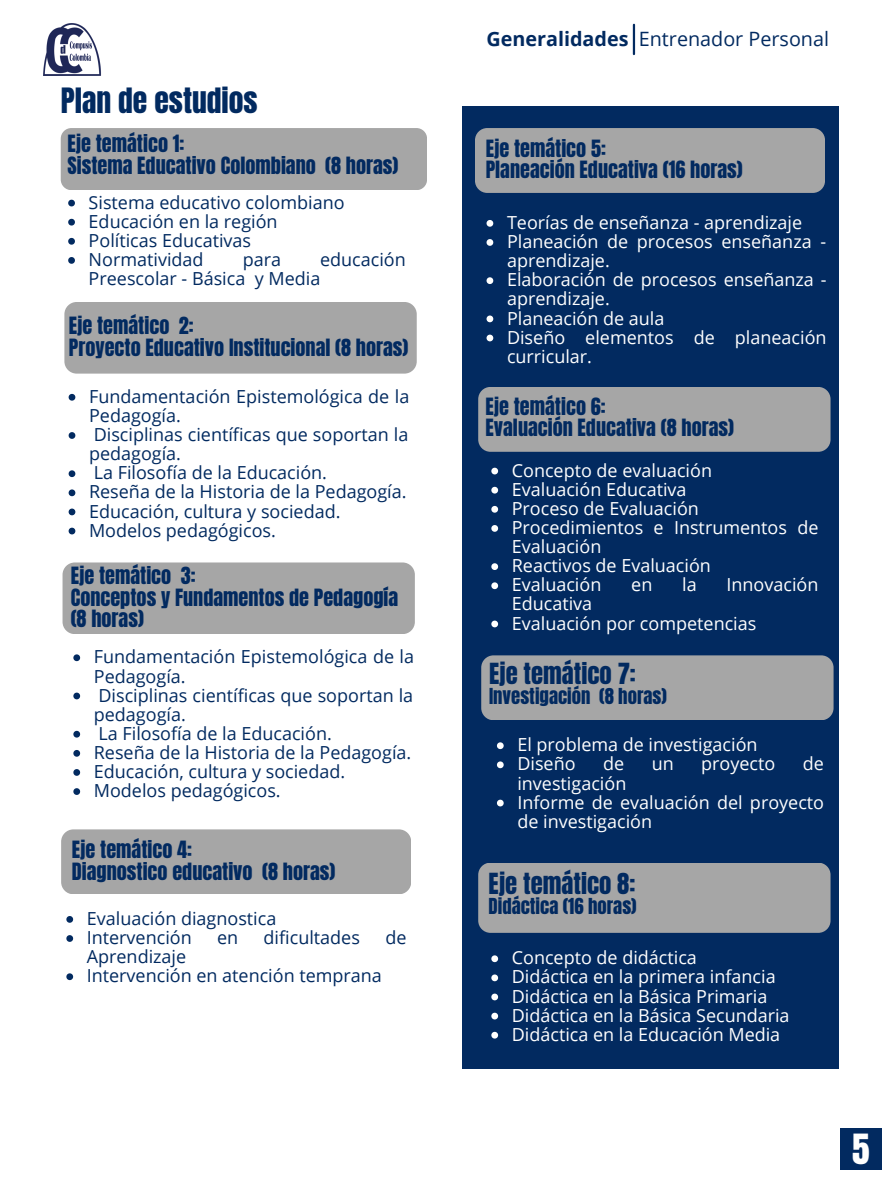
<style>
.page{position:relative;width:893px;height:1186px;background:#fff}
.page>*{position:absolute;margin:0;border:0;box-sizing:border-box;transform-origin:0 0}
.t1{font:35.4px "Anton";color:#fff}
.t2{font:29.7px "Anton";color:#022a60}
.t3{font:24.75px "Anton";color:#022a60}
.t4{font:20.25px/21.3px "Anton";color:#022a60}
.t5{font:19.8px "Open Sans";color:#022a60}
.t6{font:18.75px "Anton";color:#022a60}
.t7{font:18px/19px "Open Sans";color:#022a60}
.t8{font:18px/19px "Open Sans";color:#fff}
.s1{font-weight:700}
</style>
<div class="page">
<img style="left:43px;top:24px;width:58px;height:51px">
<div style="left:840px;top:1128px;width:41px;height:42px;background:#022a60"></div>
<div style="left:61px;top:128px;width:365px;height:62px;background:#a6a6a6;border-radius:11px"></div>
<div style="left:462px;top:107px;width:377px;height:962px;background:#022a60"></div>
<div style="left:62px;top:562px;width:352px;height:71px;background:#a6a6a6;border-radius:12px"></div>
<div style="left:478px;top:387px;width:352px;height:65px;background:#a6a6a6;border-radius:12px"></div>
<svg style="left:68px;top:200px;width:7px;height:6px"></svg>
<svg style="left:68px;top:219px;width:7px;height:7px"></svg>
<svg style="left:68px;top:238px;width:7px;height:7px"></svg>
<svg style="left:68px;top:257px;width:7px;height:7px"></svg>
<div style="left:61px;top:829px;width:349px;height:65px;background:#a6a6a6;border-radius:12px"></div>
<svg style="left:491px;top:468px;width:7px;height:6px"></svg>
<svg style="left:491px;top:487px;width:7px;height:6px"></svg>
<svg style="left:491px;top:506px;width:7px;height:7px"></svg>
<svg style="left:491px;top:525px;width:7px;height:7px"></svg>
<svg style="left:491px;top:563px;width:7px;height:7px"></svg>
<svg style="left:491px;top:582px;width:7px;height:7px"></svg>
<svg style="left:491px;top:620px;width:7px;height:7px"></svg>
<div style="left:481px;top:655px;width:352px;height:65px;background:#a6a6a6;border-radius:12px"></div>
<svg style="left:73px;top:654px;width:7px;height:7px"></svg>
<svg style="left:73px;top:692px;width:7px;height:7px"></svg>
<svg style="left:73px;top:731px;width:7px;height:6px"></svg>
<svg style="left:73px;top:750px;width:7px;height:7px"></svg>
<svg style="left:73px;top:769px;width:7px;height:7px"></svg>
<svg style="left:73px;top:788px;width:7px;height:7px"></svg>
<svg style="left:66px;top:916px;width:7px;height:7px"></svg>
<svg style="left:66px;top:935px;width:7px;height:7px"></svg>
<svg style="left:66px;top:973px;width:7px;height:7px"></svg>
<hr style="left:632px;top:25px;width:3px;height:29px;background:#022a60">
<div style="left:478px;top:862px;width:352px;height:70px;background:#a6a6a6;border-radius:12px"></div>
<svg style="left:497px;top:742px;width:6px;height:7px"></svg>
<svg style="left:497px;top:761px;width:6px;height:7px"></svg>
<svg style="left:497px;top:800px;width:6px;height:6px"></svg>
<svg style="left:491px;top:955px;width:7px;height:7px"></svg>
<svg style="left:491px;top:974px;width:7px;height:7px"></svg>
<svg style="left:491px;top:993px;width:7px;height:7px"></svg>
<svg style="left:491px;top:1013px;width:7px;height:6px"></svg>
<svg style="left:491px;top:1032px;width:7px;height:6px"></svg>
<div style="left:475px;top:128px;width:349px;height:65px;background:#a6a6a6;border-radius:12px"></div>
<svg style="left:486px;top:220px;width:7px;height:7px"></svg>
<svg style="left:486px;top:239px;width:7px;height:7px"></svg>
<svg style="left:486px;top:277px;width:7px;height:7px"></svg>
<svg style="left:486px;top:315px;width:7px;height:7px"></svg>
<svg style="left:486px;top:335px;width:7px;height:6px"></svg>
<div style="left:64px;top:302px;width:352px;height:71px;background:#a6a6a6;border-radius:12px"></div>
<svg style="left:69px;top:394px;width:6px;height:7px"></svg>
<svg style="left:69px;top:432px;width:6px;height:7px"></svg>
<svg style="left:69px;top:470px;width:6px;height:7px"></svg>
<svg style="left:69px;top:489px;width:6px;height:7px"></svg>
<svg style="left:69px;top:508px;width:6px;height:7px"></svg>
<svg style="left:69px;top:528px;width:6px;height:6px"></svg>
<h2 class="t2" style="left:61px;top:79px;width:198px">Plan de estudios</h2>
<p class="t4" style="left:67px;top:132px;width:332px;line-height:22.5px">Eje temático 1:<br>Sistema Educativo Colombiano (8 horas)</p>
<p class="t7" style="left:89px;top:192px;width:257px">Sistema educativo colombiano<br>Educación en la región<br>Políticas Educativas<br>Normatividad</p>
<p class="t7" style="left:89px;top:249px;width:318px;text-indent:231px">educación<br>Preescolar - Básica y Media</p>
<p class="t7" style="left:243px;top:249px;width:40px">para</p>
<p class="t4" style="left:69px;top:316px;width:341px">Eje temático 2:<br>Proyecto Educativo Institucional (8 horas)</p>
<p class="t7" style="left:89px;top:386px;width:322px">Fundamentación Epistemológica de la<br>Pedagogía.<br>Disciplinas científicas que soportan la pedagogía.<br>La Filosofía de la Educación.<br>Reseña de la Historia de la Pedagogía.<br>Educación, cultura y sociedad.<br>Modelos pedagógicos.</p>
<p class="t4" style="left:71px;top:565px;width:329px">Eje temático 3:<br>Conceptos y Fundamentos de Pedagogía (8 horas)</p>
<p class="t7" style="left:94px;top:647px;width:322px">Fundamentación Epistemológica de la<br>Pedagogía.<br>Disciplinas científicas que soportan la pedagogía.<br>La Filosofía de la Educación.<br>Reseña de la Historia de la Pedagogía.<br>Educación, cultura y sociedad.<br>Modelos pedagógicos.</p>
<p class="t4" style="left:72px;top:839px;width:265px">Eje temático 4:<br>Diagnostico educativo (8 horas)</p>
<p class="t7" style="left:87px;top:908px;width:191px">Evaluación diagnostica<br>Intervención</p>
<p class="t7" style="left:217px;top:927px;width:23px">en</p>
<p class="t7" style="left:263px;top:927px;width:98px">dificultades</p>
<p class="t7" style="left:385px;top:927px;width:23px">de</p>
<p class="t7" style="left:87px;top:947px;width:296px">Aprendizaje<br>Intervención en atención temprana</p>
<p class="t5" style="left:486px;top:25px;width:344px"><span class="s1">Generalidades</span> Entrenador Personal</p>
<p class="t4" style="left:485px;top:138px;width:258px">Eje temático 5:<br>Planeación Educativa (16 horas)</p>
<p class="t8" style="left:507px;top:212px;width:321px">Teorías de enseñanza - aprendizaje<br>Planeación de procesos enseñanza - aprendizaje.<br>Elaboración de procesos enseñanza - aprendizaje.<br>Planeación de aula<br>Diseño elementos de planeación curricular.</p>
<p class="t4" style="left:485px;top:396px;width:250px">Eje temático 6:<br>Evaluación Educativa (8 horas)</p>
<p class="t8" style="left:511px;top:460px;width:308px">Concepto de evaluación<br>Evaluación Educativa<br>Proceso de Evaluación<br>Procedimientos e Instrumentos de<br>Evaluación<br>Reactivos de Evaluación<br>Evaluación</p>
<p class="t8" style="left:631px;top:575px;width:23px">en</p>
<p class="t8" style="left:682px;top:575px;width:16px">la</p>
<p class="t8" style="left:726px;top:575px;width:93px">Innovación</p>
<p class="t8" style="left:511px;top:594px;width:246px">Educativa<br>Evaluación por competencias</p>
<h3 class="t3" style="left:489px;top:656px;width:148px">Eje temático 7:</h3>
<p class="t6" style="left:489px;top:683px;width:179px">Investigación (8 horas)</p>
<p class="t8" style="left:517px;top:735px;width:242px">El problema de investigación<br>Diseño</p>
<p class="t8" style="left:603px;top:754px;width:23px">de</p>
<p class="t8" style="left:651px;top:754px;width:24px">un</p>
<p class="t8" style="left:701px;top:754px;width:76px">proyecto</p>
<p class="t8" style="left:802px;top:754px;width:23px">de</p>
<p class="t8" style="left:517px;top:773px;width:308px">investigación<br>Informe de evaluación del proyecto de investigación</p>
<h3 class="t3" style="left:488px;top:866px;width:148px">Eje temático 8:</h3>
<p class="t6" style="left:488px;top:893px;width:150px">Didáctica (16 horas)</p>
<p class="t8" style="left:511px;top:948px;width:279px">Concepto de didáctica<br>Didáctica en la primera infancia<br>Didáctica en la Básica Primaria<br>Didáctica en la Básica Secundaria<br>Didáctica en la Educación Media</p>
<h1 class="t1" style="left:852px;top:1123px;width:19px">5</h1>
</div>
